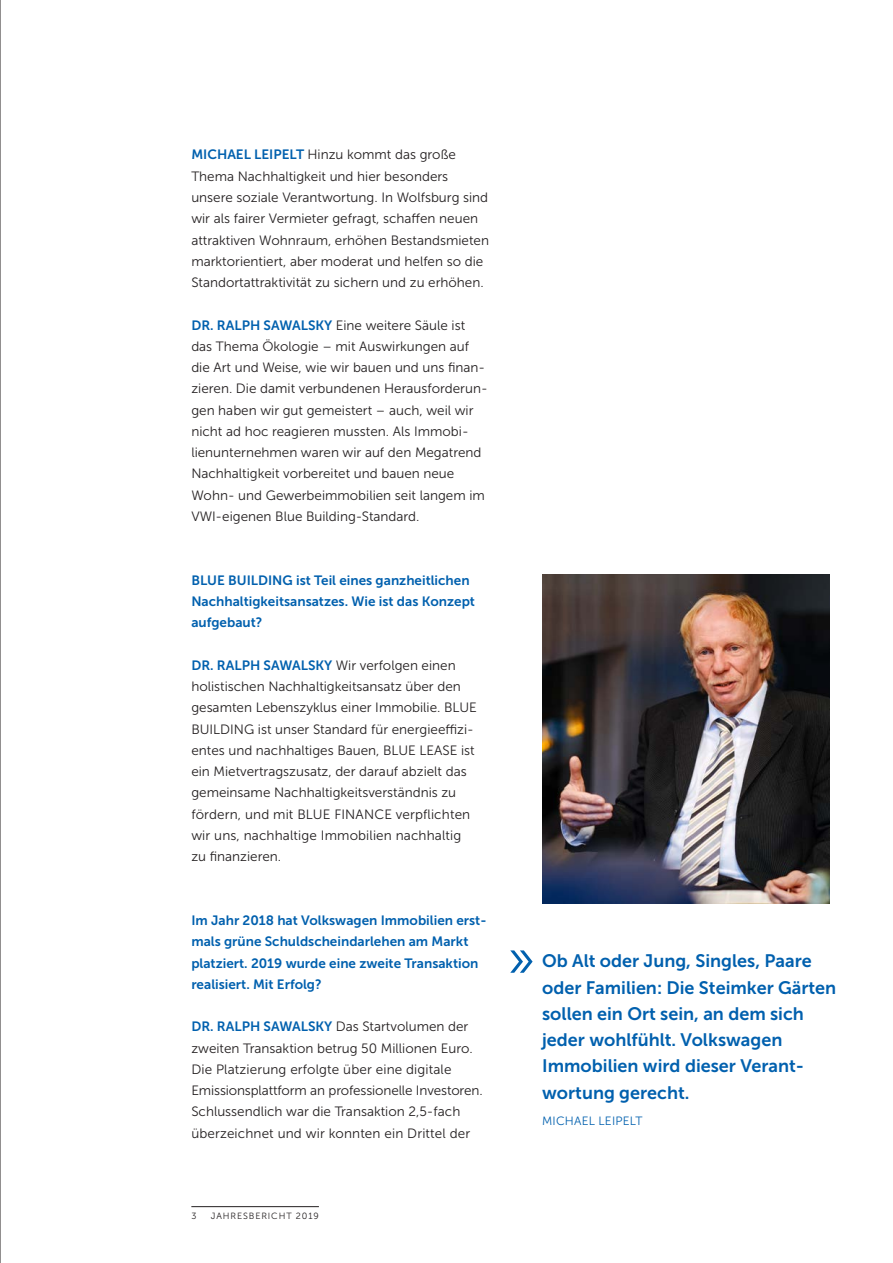
<style>
.page{position:relative;width:893px;height:1263px;background:#fff}
.page>*{position:absolute;margin:0;border:0;box-sizing:border-box;transform-origin:0 0}
.t1{font:18px/26.2px "Museo Sans 700";color:#0160ae}
.t2{font:13.5px/21.3px "Museo Sans 300";color:#231f20}
.t3{font:13.5px/21.3px "Museo Sans 700";color:#0160ae}
.t4{font:12px "Museo Sans 300";letter-spacing:.015em;color:#0160ae}
.t5{font:9px "Museo Sans 300";letter-spacing:.1em;color:#231f20}
.s1{font-family:"Museo Sans 700";color:#0160ae}
</style>
<div class="page">
<hr style="left:191px;top:1206px;width:128px;height:1px;background:#231f20">
<hr style="left:0;top:0;width:1px;height:1263px;background:#231f20">
<img style="left:542px;top:574px;width:287px;height:330px">
<svg style="left:510px;top:950px;width:23px;height:23px"></svg>
<p class="t2" style="left:191px;top:144px;width:299px"><span class="s1">MICHAEL LEIPELT</span> Hinzu kommt das große Thema Nachhaltigkeit und hier besonders unsere soziale Verantwortung. In Wolfsburg sind wir als fairer Vermieter gefragt, schaffen neuen attraktiven Wohnraum, erhöhen Bestandsmieten marktorientiert, aber moderat und helfen so die Standortattraktivität zu sichern und zu erhöhen.</p>
<p class="t2" style="left:191px;top:314px;width:298px"><span class="s1">DR. RALPH SAWALSKY</span> Eine weitere Säule ist das Thema Ökologie – mit Auswirkungen auf die Art und Weise, wie wir bauen und uns finan&shy;zieren. Die damit verbundenen Herausforderun&shy;gen haben wir gut gemeistert – auch, weil wir nicht ad hoc reagieren mussten. Als Immobi&shy;lienunternehmen waren wir auf den Megatrend Nachhaltigkeit vorbereitet und bauen neue Wohn- und Gewerbeimmobilien seit langem im VWI-eigenen Blue Building-Standard.</p>
<p class="t3" style="left:191px;top:569px;width:285px">BLUE BUILDING ist Teil eines ganzheitlichen<br>Nachhaltigkeitsansatzes. Wie ist das Konzept aufgebaut?</p>
<p class="t2" style="left:191px;top:655px;width:287px"><span class="s1">DR. RALPH SAWALSKY</span> Wir verfolgen einen holistischen Nachhaltigkeitsansatz über den gesamten Lebenszyklus einer Immobilie. BLUE BUILDING ist unser Standard für energieeffizi&shy;entes und nachhaltiges Bauen, BLUE LEASE ist ein Mietvertragszusatz, der darauf abzielt das gemeinsame Nachhaltigkeitsverständnis zu fördern, und mit BLUE FINANCE verpflichten wir uns, nachhaltige Immobilien nachhaltig zu finanzieren.</p>
<p class="t3" style="left:191px;top:910px;width:297px">Im Jahr 2018 hat Volkswagen Immobilien erst&shy;mals grüne Schuldscheindarlehen am Markt platziert. 2019 wurde eine zweite Transaktion realisiert. Mit Erfolg?</p>
<p class="t2" style="left:191px;top:1016px;width:293px"><span class="s1">DR. RALPH SAWALSKY</span> Das Startvolumen der zweiten Transaktion betrug 50 Millionen Euro.<br>Die Platzierung erfolgte über eine digitale Emissionsplattform an professionelle Investoren.<br>Schlussendlich war die Transaktion 2,5-fach überzeichnet und wir konnten ein Drittel der</p>
<p class="t5" style="left:191px;top:1211px;width:7px">3</p>
<p class="t5" style="left:211px;top:1211px;width:110px">JAHRESBERICHT 2019</p>
<h1 class="t1" style="left:542px;top:948px;width:296px">Ob Alt oder Jung, Singles, Paare oder Familien: Die Steimker Gärten sollen ein Ort sein, an dem sich jeder wohlfühlt. Volkswagen<br>Immobilien wird dieser Verant&shy;wortung gerecht.</h1>
<p class="t4" style="left:542px;top:1114px;width:102px">MICHAEL LEIPELT</p>
</div>
